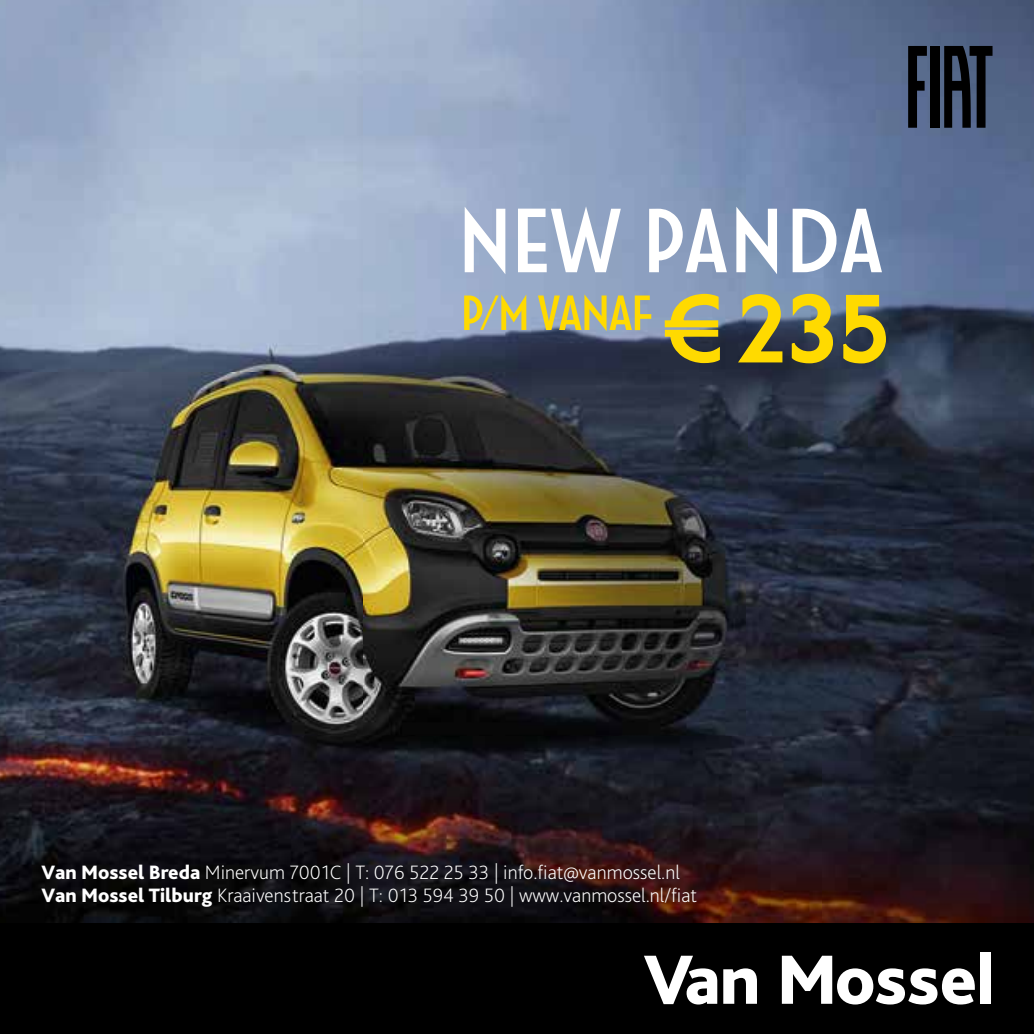
<style>
.page{position:relative;width:1034px;height:1034px;background:#fff}
.page>*{position:absolute;margin:0;border:0;box-sizing:border-box;transform-origin:0 0}
.t1{font:97.65px "FIATADVERT01 A";letter-spacing:-.06em;color:#fff}
.t2{font:53.1px "FIATADVERT01 A";letter-spacing:-.1em;color:#ffda00}
.t3{font:200 20.25px/23.6px "Bliss Pro";color:#fff}
.s1{font-size:99.9px}
.s2{font-weight:800}
</style>
<div class="page">
<img style="left:0;top:0;width:1033px;height:922px">
<div style="left:0;top:922px;width:1033px;height:111px;background:#000"></div>
<svg style="left:723px;top:968px;width:33px;height:35px"></svg>
<svg style="left:781px;top:955px;width:193px;height:49px"></svg>
<div style="left:979px;top:951px;width:11px;height:52px;background:#fff"></div>
<svg style="left:644px;top:955px;width:73px;height:49px"></svg>
<div style="left:930px;top:46px;width:9px;height:82px;background:#000"></div>
<svg style="left:907px;top:46px;width:19px;height:82px;background:#262e3e"></svg>
<svg style="left:944px;top:46px;width:48px;height:82px;background:#222937"></svg>
<svg style="left:663px;top:293px;width:57px;height:71px;background:#7c806c"></svg>
<svg style="left:736px;top:292px;width:47px;height:73px;background:#6f7259"></svg>
<svg style="left:789px;top:292px;width:45px;height:73px;background:#727659"></svg>
<svg style="left:841px;top:293px;width:46px;height:72px;background:#6a6d4c"></svg>
<h1 class="t1" style="left:454px;top:193px;width:434px">NEW PANDA</h1>
<h2 class="t2" style="left:458px;top:287px;width:433px">P/M VANAF <span class="s1">¢ 235</span></h2>
<p class="t3" style="left:41px;top:859px;width:657px"><span class="s2">Van Mossel Breda</span> Minervum 7001C | T: 076 522 25 33 | info.fiat@vanmossel.nl<br><span class="s2">Van Mossel Tilburg</span> Kraaivenstraat 20 | T: 013 594 39 50 | www.vanmossel.nl/fiat</p>
</div>
